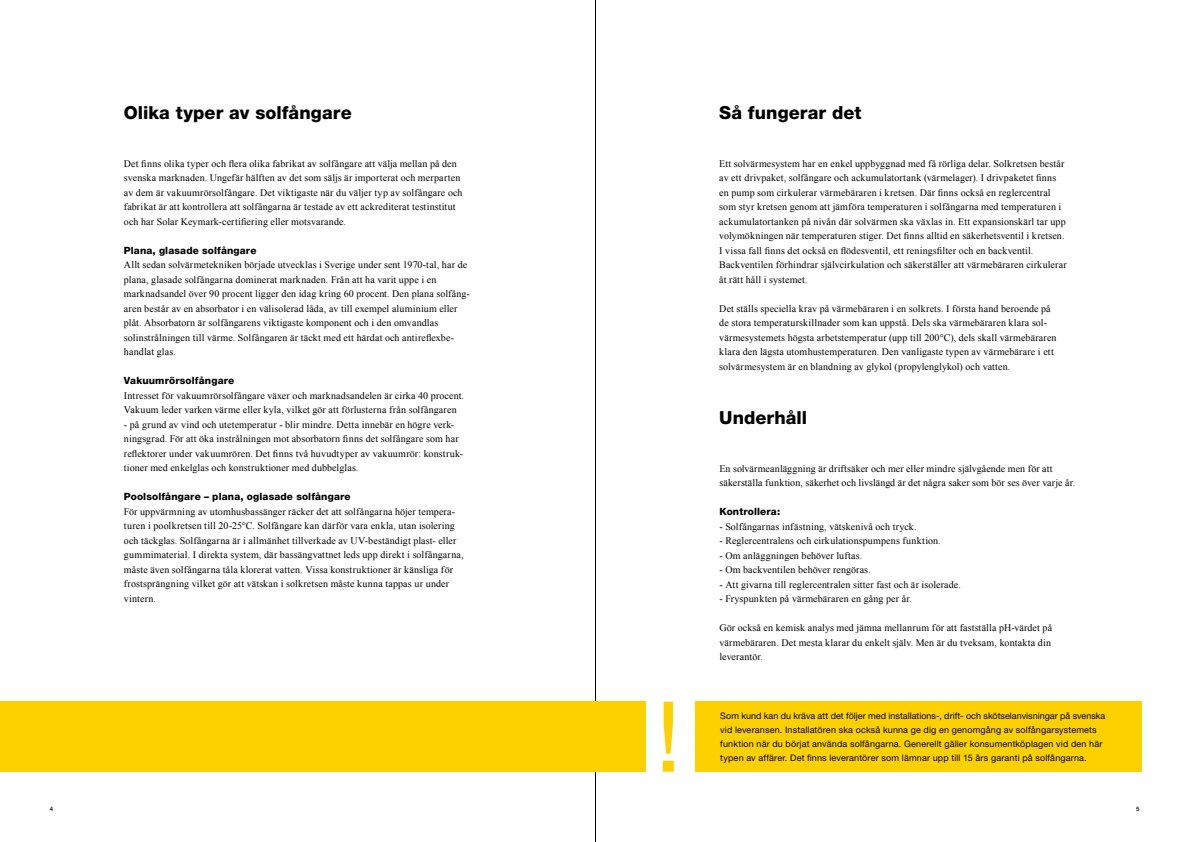
<style>
.page{position:relative;width:1191px;height:842px;background:#fff}
.page>*{position:absolute;margin:0;border:0;box-sizing:border-box;transform-origin:0 0}
.t1{font:98.1px "Helvetica Neue LT Std";color:#fdd000}
.t2{font:800 18px "Helvetica Neue LT Std";letter-spacing:.005em;color:#000}
.t3{font:10px/14.5px "Times New Roman";letter-spacing:.015em;color:#000}
.t4{font:800 10px "Helvetica Neue LT Std";letter-spacing:.015em;color:#000}
.t5{font:9px/14px "Helvetica Neue LT Std";letter-spacing:.015em;color:#000}
.t6{font:500 6px "Helvetica Neue LT Std";color:#000}
</style>
<div class="page">
<hr style="left:595px;top:0;width:1px;height:842px;background:#000">
<div style="left:694px;top:702px;width:447px;height:70px;background:#fdd000"></div>
<div style="left:0;top:702px;width:645px;height:70px;background:#fdd000"></div>
<h1 class="t2" style="left:124px;top:102px;width:229px">Olika typer av solfångare</h1>
<p class="t3" style="left:124px;top:156px;width:340px">Det finns olika typer och flera olika fabrikat av solfångare att välja mellan på den svenska marknaden. Ungefär hälften av det som säljs är importerat och merparten av dem är vakuumrörsolfångare. Det viktigaste när du väljer typ av solfångare och fabrikat är att kontrollera att solfångarna är testade av ett ackrediterat testinstitut och har Solar Keymark-certifiering eller motsvarande.</p>
<h1 class="t4" style="left:124px;top:244px;width:134px">Plana, glasade solfångare</h1>
<p class="t3" style="left:124px;top:257px;width:347px">Allt sedan solvärmetekniken började utvecklas i Sverige under sent 1970-tal, har de plana, glasade solfångarna dominerat marknaden. Från att ha varit uppe i en marknadsandel över 90 procent ligger den idag kring 60 procent. Den plana solfång&shy;aren består av en absorbator i en välisolerad låda, av till exempel aluminium eller plåt. Absorbatorn är solfångarens viktigaste komponent och i den omvandlas solinstrålningen till värme. Solfångaren är täckt med ett härdat och antireflexbe&shy;handlat glas.</p>
<h1 class="t4" style="left:124px;top:374px;width:112px">Vakuumrörsolfångare</h1>
<p class="t3" style="left:124px;top:388px;width:342px">Intresset för vakuumrörsolfångare växer och marknadsandelen är cirka 40 procent.<br>Vakuum leder varken värme eller kyla, vilket gör att förlusterna från solfångaren</p>
<p class="t3" style="left:124px;top:417px;width:341px">- på grund av vind och utetemperatur - blir mindre. Detta innebär en högre verk&shy;ningsgrad. För att öka instrålningen mot absorbatorn finns det solfångare som har reflektorer under vakuumrören. Det finns två huvudtyper av vakuumrör: konstruk&shy;tioner med enkelglas och konstruktioner med dubbelglas.</p>
<h1 class="t4" style="left:124px;top:490px;width:228px">Poolsolfångare – plana, oglasade solfångare</h1>
<p class="t3" style="left:124px;top:504px;width:341px">För uppvärmning av utomhusbassänger räcker det att solfångarna höjer tempera&shy;turen i poolkretsen till 20-25°C. Solfångare kan därför vara enkla, utan isolering och täckglas. Solfångarna är i allmänhet tillverkade av UV-beständigt plast- eller gummimaterial. I direkta system, där bassängvattnet leds upp direkt i solfångarna, måste även solfångarna tåla klorerat vatten. Vissa konstruktioner är känsliga för frostsprängning vilket gör att vätskan i solkretsen måste kunna tappas ur under vintern.</p>
<h1 class="t1" style="left:655px;top:678px;width:27px">!</h1>
<h1 class="t2" style="left:719px;top:102px;width:144px">Så fungerar det</h1>
<p class="t3" style="left:719px;top:156px;width:349px">Ett solvärmesystem har en enkel uppbyggnad med få rörliga delar. Solkretsen består av ett drivpaket, solfångare och ackumulatortank (värmelager). I drivpaketet finns en pump som cirkulerar värmebäraren i kretsen. Där finns också en reglercentral som styr kretsen genom att jämföra temperaturen i solfångarna med temperaturen i ackumulatortanken på nivån där solvärmen ska växlas in. Ett expansionskärl tar upp volymökningen när temperaturen stiger. Det finns alltid en säkerhetsventil i kretsen.<br>I vissa fall finns det också en flödesventil, ett reningsfilter och en backventil.<br>Backventilen förhindrar självcirkulation och säkerställer att värmebäraren cirkulerar åt rätt håll i systemet.</p>
<p class="t3" style="left:719px;top:301px;width:339px">Det ställs speciella krav på värmebäraren i en solkrets. I första hand beroende på de stora temperaturskillnader som kan uppstå. Dels ska värmebäraren klara sol&shy;värmesystemets högsta arbetstemperatur (upp till 200°C), dels skall värmebäraren klara den lägsta utomhustemperaturen. Den vanligaste typen av värmebärare i ett solvärmesystem är en blandning av glykol (propylenglykol) och vatten.</p>
<h1 class="t2" style="left:719px;top:407px;width:90px">Underhåll</h1>
<p class="t3" style="left:719px;top:461px;width:357px">En solvärmeanläggning är driftsäker och mer eller mindre självgående men för att säkerställa funktion, säkerhet och livslängd är det några saker som bör ses över varje år.</p>
<h2 class="t4" style="left:719px;top:506px;width:62px">Kontrollera:</h2>
<p class="t3" style="left:719px;top:519px;width:199px">- Solfångarnas infästning, vätskenivå och tryck.</p>
<p class="t3" style="left:719px;top:533px;width:223px">- Reglercentralens och cirkulationspumpens funktion.</p>
<p class="t3" style="left:719px;top:548px;width:144px">- Om anläggningen behöver luftas.</p>
<p class="t3" style="left:719px;top:562px;width:153px">- Om backventilen behöver rengöras.</p>
<p class="t3" style="left:719px;top:577px;width:243px">- Att givarna till reglercentralen sitter fast och är isolerade.</p>
<p class="t3" style="left:719px;top:591px;width:194px">- Fryspunkten på värmebäraren en gång per år.</p>
<p class="t3" style="left:719px;top:620px;width:334px;text-align:justify">Gör också en kemisk analys med jämna mellanrum för att fastställa pH-värdet på värmebäraren. Det mesta klarar du enkelt själv. Men är du tveksam, kontakta din leverantör.</p>
<p class="t5" style="left:720px;top:708px;width:387px">Som kund kan du kräva att det följer med installations-, drift- och skötselanvisningar på svenska vid leveransen. Installatören ska också kunna ge dig en genomgång av solfångarsystemets funktion när du börjat använda solfångarna. Generellt gäller konsumentköplagen vid den här typen av affärer. Det finns leverantörer som lämnar upp till 15 års garanti på solfångarna.</p>
<p class="t6" style="left:50px;top:806px;width:5px">4</p>
<p class="t6" style="left:1136px;top:806px;width:5px">5</p>
</div>
